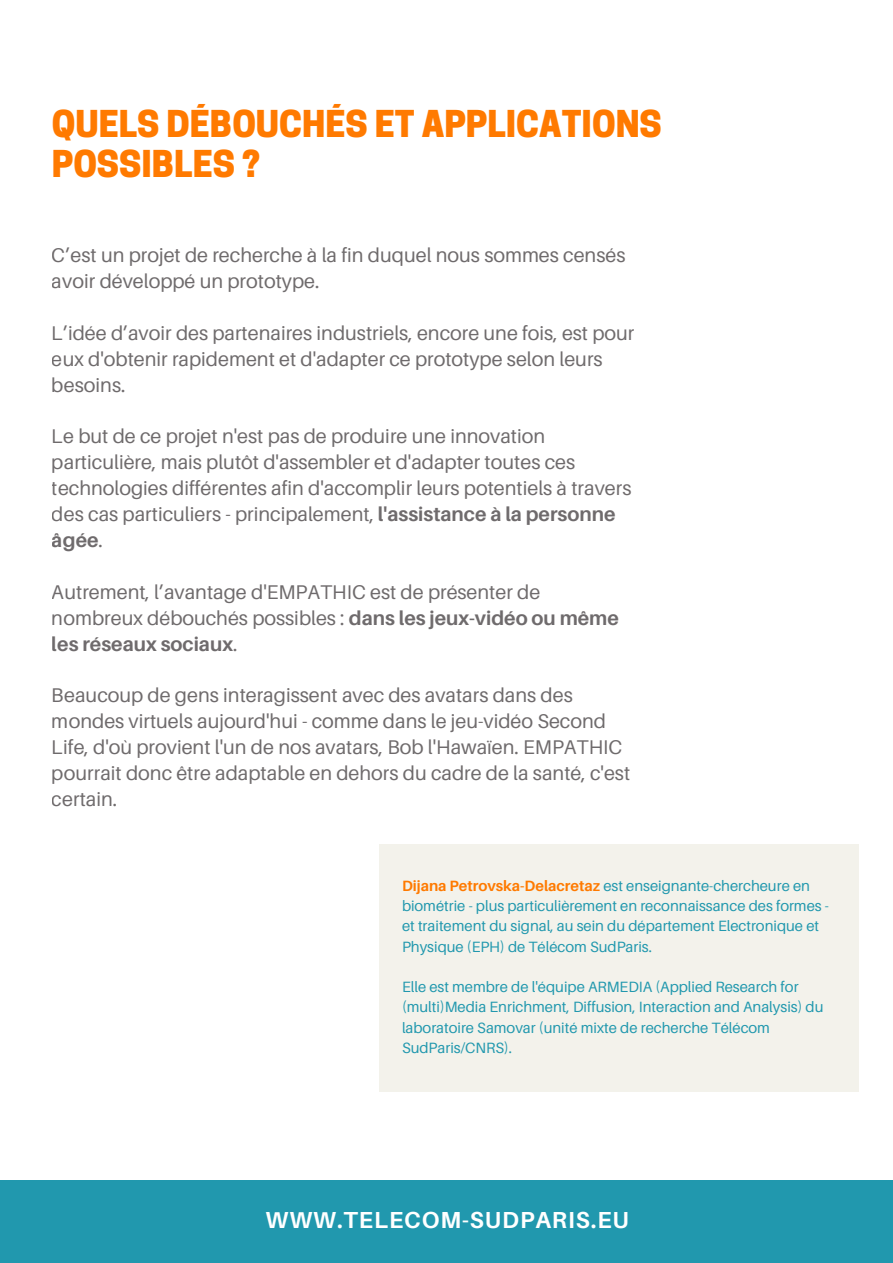
<style>
.page{position:relative;width:893px;height:1263px;background:#fff}
.page>*{position:absolute;margin:0;border:0;box-sizing:border-box;transform-origin:0 0}
.t1{font:800 34.8px/40.5px "Cooper Hewitt";color:#ff7a00}
.t2{font:700 23.25px "Aileron";letter-spacing:.04em;color:#fff}
.t3{font:19.8px/26px "Aileron";color:#191315}
.t4{font:14.85px/20.2px "Aileron";color:#2198ae}
.s1{font-weight:700}
.s2{font-weight:700;color:#ff7a00}
</style>
<div class="page">
<div style="left:0;top:1180px;width:893px;height:83px;background:#2198ae"></div>
<div style="left:379px;top:844px;width:480px;height:248px;background:#f3f2eb"></div>
<h1 class="t1" style="left:52px;top:108px;width:612px">QUELS DÉBOUCHÉS ET APPLICATIONS<br>POSSIBLES ?</h1>
<p class="t3" style="left:52px;top:242px;width:575px">C’est un projet de recherche à la fin duquel nous sommes censés avoir développé un prototype.</p>
<p class="t3" style="left:52px;top:319px;width:584px">L’idée d’avoir des partenaires industriels, encore une fois, est pour eux d'obtenir rapidement et d'adapter ce prototype selon leurs besoins.</p>
<p class="t3" style="left:52px;top:423px;width:581px">Le but de ce projet n'est pas de produire une innovation particulière, mais plutôt d'assembler et d'adapter toutes ces technologies différentes afin d'accomplir leurs potentiels à travers des cas particuliers - principalement, <span class="s1">l'assistance à la personne âgée</span>.</p>
<p class="t3" style="left:52px;top:578px;width:569px">Autrement, l’avantage d'EMPATHIC est de présenter de nombreux débouchés possibles : <span class="s1">dans les jeux-vidéo ou même les réseaux sociaux</span>.</p>
<p class="t3" style="left:52px;top:682px;width:580px">Beaucoup de gens interagissent avec des avatars dans des mondes virtuels aujourd'hui - comme dans le jeu-vidéo Second Life, d'où provient l'un de nos avatars, Bob l'Hawaïen. EMPATHIC pourrait donc être adaptable en dehors du cadre de la santé, c'est certain.</p>
<p class="t4" style="left:402px;top:875px;width:428px"><span class="s2">Dijana Petrovska-Delacretaz</span> est enseignante-chercheure en biométrie - plus particulièrement en reconnaissance des formes - et traitement du signal, au sein du département Electronique et Physique (EPH) de Télécom SudParis.</p>
<p class="t4" style="left:402px;top:976px;width:423px">Elle est membre de l'équipe ARMEDIA (Applied Research for (multi)Media Enrichment, Diffusion, Interaction and Analysis) du laboratoire Samovar (unité mixte de recherche Télécom SudParis/CNRS).</p>
<p class="t2" style="left:266px;top:1205px;width:365px">WWW.TELECOM-SUDPARIS.EU</p>
</div>
